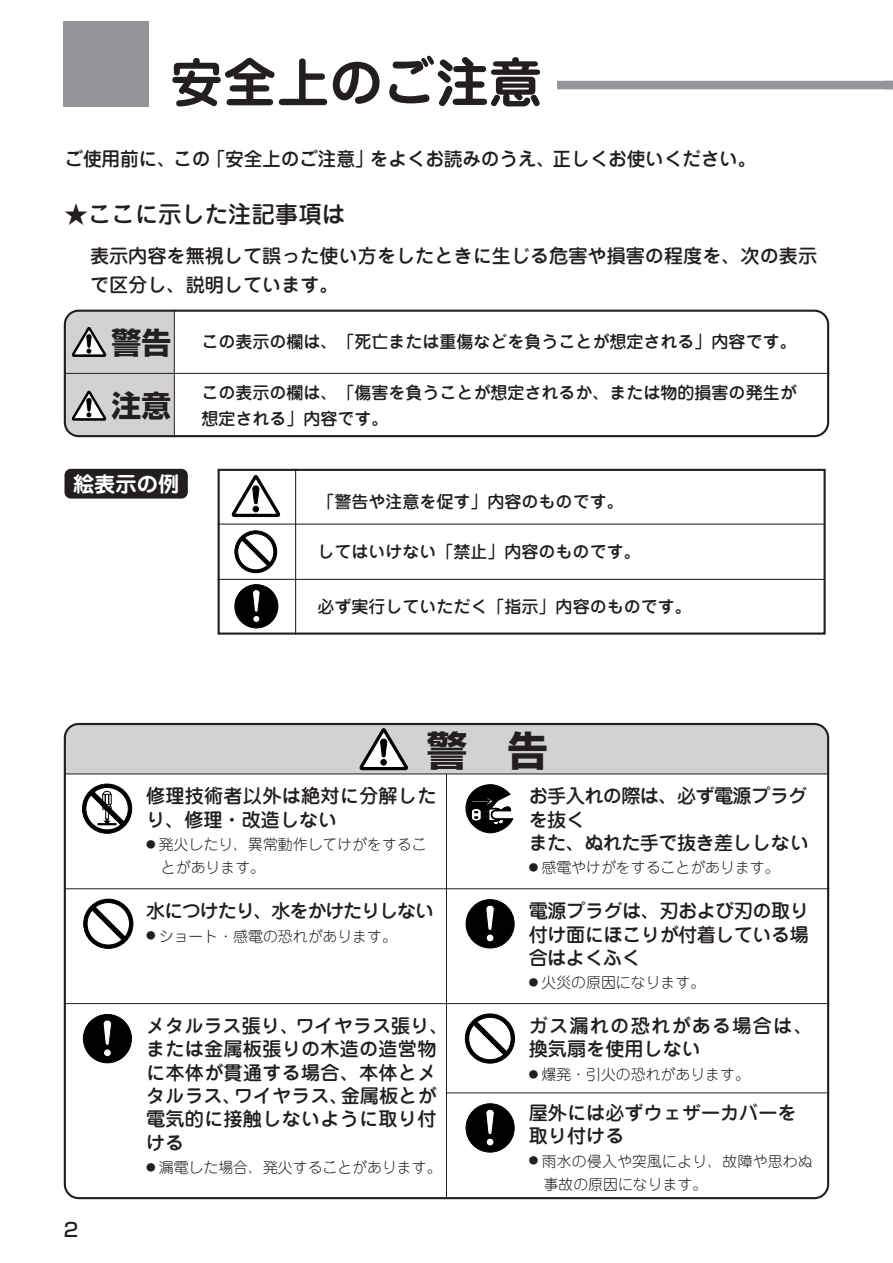
<style>
.page{position:relative;width:893px;height:1263px;background:#fff}
.page>*{position:absolute;margin:0;border:0;box-sizing:border-box;transform-origin:0 0}
.t1{font:700 53.1px "Jun 501 Pro";color:#231f20}
.t2{font:700 40.35px "Shin Go Pro";color:#231f20}
.t3{font:500 23.4px "Jun 34 Pro";color:#231f20}
.t4{font:700 21.3px "Jun 501 Pro";color:#fff}
.t5{font:500 19.2px/23.4px "Jun 34 Pro";color:#231f20}
.t6{font:500 19.2px/23.4px "Jun 34 Pro";letter-spacing:-.03em;color:#231f20}
.t7{font:500 19.2px/23.4px "Jun 34 Pro";letter-spacing:.065em;color:#231f20}
.t8{font:500 19.2px "Jun 34 Pro";letter-spacing:-.065em;color:#231f20}
.t9{font:500 19.2px "Shin Go Pro";color:#231f20}
.t10{font:500 16.95px/25.5px "Jun 34 Pro";color:#231f20}
.t11{font:300 14.85px/23.4px "Jun 101 Pro";color:#231f20}
.s1{font-family:"Shin Go Pro";font-weight:700;font-size:29.7px}
.s2{font-size:9.6px}
</style>
<div class="page">
<svg style="left:64px;top:723px;width:765px;height:476px"></svg>
<hr style="left:64px;top:773px;width:765px;height:1px;background:#231f20">
<hr style="left:64px;top:888px;width:765px;height:1px;background:#231f20">
<hr style="left:446px;top:774px;width:1px;height:425px;background:#231f20">
<svg style="left:83px;top:1014px;width:49px;height:49px"></svg>
<svg style="left:466px;top:784px;width:47px;height:49px"></svg>
<svg style="left:65px;top:725px;width:763px;height:49px;background:#cbccce"></svg>
<hr style="left:64px;top:1003px;width:765px;height:1px;background:#231f20">
<hr style="left:446px;top:1092px;width:383px;height:1px;background:#231f20">
<svg style="left:83px;top:899px;width:50px;height:50px"></svg>
<div style="left:64px;top:21px;width:85px;height:85px;background:#939598"></div>
<div style="left:557px;top:81px;width:336px;height:8px;background:#939598"></div>
<svg style="left:466px;top:899px;width:48px;height:49px"></svg>
<svg style="left:82px;top:784px;width:50px;height:49px"></svg>
<svg style="left:465px;top:1013px;width:50px;height:50px"></svg>
<svg style="left:73px;top:310px;width:756px;height:127px"></svg>
<hr style="left:64px;top:373px;width:765px;height:1px;background:#231f20">
<hr style="left:174px;top:310px;width:1px;height:127px;background:#231f20">
<div style="left:218px;top:469px;width:608px;height:166px;border:2px solid #231f20"></div>
<div style="left:64px;top:469px;width:124px;height:30px;background:#231f20;border-radius:6px"></div>
<svg style="left:232px;top:475px;width:48px;height:42px"></svg>
<svg style="left:235px;top:531px;width:42px;height:42px"></svg>
<svg style="left:235px;top:584px;width:43px;height:44px"></svg>
<hr style="left:295px;top:469px;width:1px;height:166px;background:#231f20">
<hr style="left:218px;top:523px;width:607px;height:2px;background:#231f20">
<hr style="left:218px;top:579px;width:607px;height:1px;background:#231f20">
<svg style="left:64px;top:310px;width:110px;height:126px;background:#c1c2c4"></svg>
<svg style="left:466px;top:1103px;width:48px;height:49px"></svg>
<h1 class="t1" style="left:170px;top:62px;width:374px">安全上のご注意</h1>
<p class="t5" style="left:65px;top:149px;width:693px">ご使用前に、この「安全上のご注意」をよくお読みのうえ、正しくお使いください。</p>
<p class="t3" style="left:64px;top:205px;width:282px">★ここに示した注記事項は</p>
<p class="t5" style="left:90px;top:244px;width:729px;line-height:28.7px">表示内容を無視して誤った使い方をしたときに生じる危害や損害の程度を、次の表示で区分し、説明しています。</p>
<p class="t10" style="left:112px;top:331px;width:687px"><span class="s1">警告</span> この表示の欄は、「死亡または重傷などを負うことが想定される」内容です。</p>
<p class="t10" style="left:112px;top:382px;width:687px;text-indent:90px">この表示の欄は、「傷害を負うことが想定されるか、または物的損害の発生が<sup>注意</sup> 想定される」内容です。</p>
<p class="t4" style="left:73px;top:476px;width:108px">絵表示の例</p>
<p class="t10" style="left:317px;top:491px;width:308px">「警告や注意を促す」内容のものです。</p>
<p class="t10" style="left:317px;top:541px;width:325px">してはいけない「禁止」内容のものです。</p>
<p class="t10" style="left:317px;top:597px;width:376px">必ず実行していただく「指示」内容のものです。</p>
<h2 class="t2" style="left:427px;top:735px;width:123px">警　告</h2>
<p class="t5" style="left:146px;top:787px;width:292px">修理技術者以外は絶対に分解したり、修理・改造しない</p>
<p class="t11" style="left:146px;top:835px;width:282px"><span class="s2">●</span> 発火したり、異常動作してけがをするこ　とがあります。</p>
<p class="t6" style="left:529px;top:787px;width:282px">お手入れの際は、必ず電源プラグを抜く<br>また、ぬれた手で抜き差ししない</p>
<p class="t11" style="left:529px;top:858px;width:252px"><span class="s2">●</span> 感電やけがをすることがあります。</p>
<p class="t5" style="left:529px;top:902px;width:282px;text-align:justify">電源プラグは、刃および刃の取り付け面にほこりが付着している場合はよくふく</p>
<p class="t11" style="left:529px;top:973px;width:178px"><span class="s2">●</span> 火災の原因になります。</p>
<p class="t8" style="left:146px;top:904px;width:290px">水につけたり、水をかけたりしない</p>
<p class="t11" style="left:146px;top:926px;width:252px"><span class="s2">●</span> ショート・感電の恐れがあります。</p>
<p class="t9" style="left:64px;top:1223px;width:16px">2</p>
<p class="t5" style="left:146px;top:1016px;width:304px">メタルラス張り、ワイヤラス張り、または金属板張りの木造の造営物に本体が貫通する場合、本体とメタルラス、ワイヤラス、金属板とが電気的に接触しないように取り付ける</p>
<p class="t11" style="left:146px;top:1158px;width:297px"><span class="s2">●</span> 漏電した場合、発火することがあります。</p>
<p class="t7" style="left:529px;top:1016px;width:286px">ガス漏れの恐れがある場合は、換気扇を使用しない</p>
<p class="t11" style="left:529px;top:1064px;width:223px"><span class="s2">●</span> 爆発・引火の恐れがあります。</p>
<p class="t5" style="left:529px;top:1103px;width:269px">屋外には必ずウェザーカバーを取り付ける</p>
<p class="t11" style="left:544px;top:1151px;width:271px;text-indent:-15px"><span class="s2">●</span> 雨水の侵入や突風により、故障や思わぬ事故の原因になります。</p>
</div>
